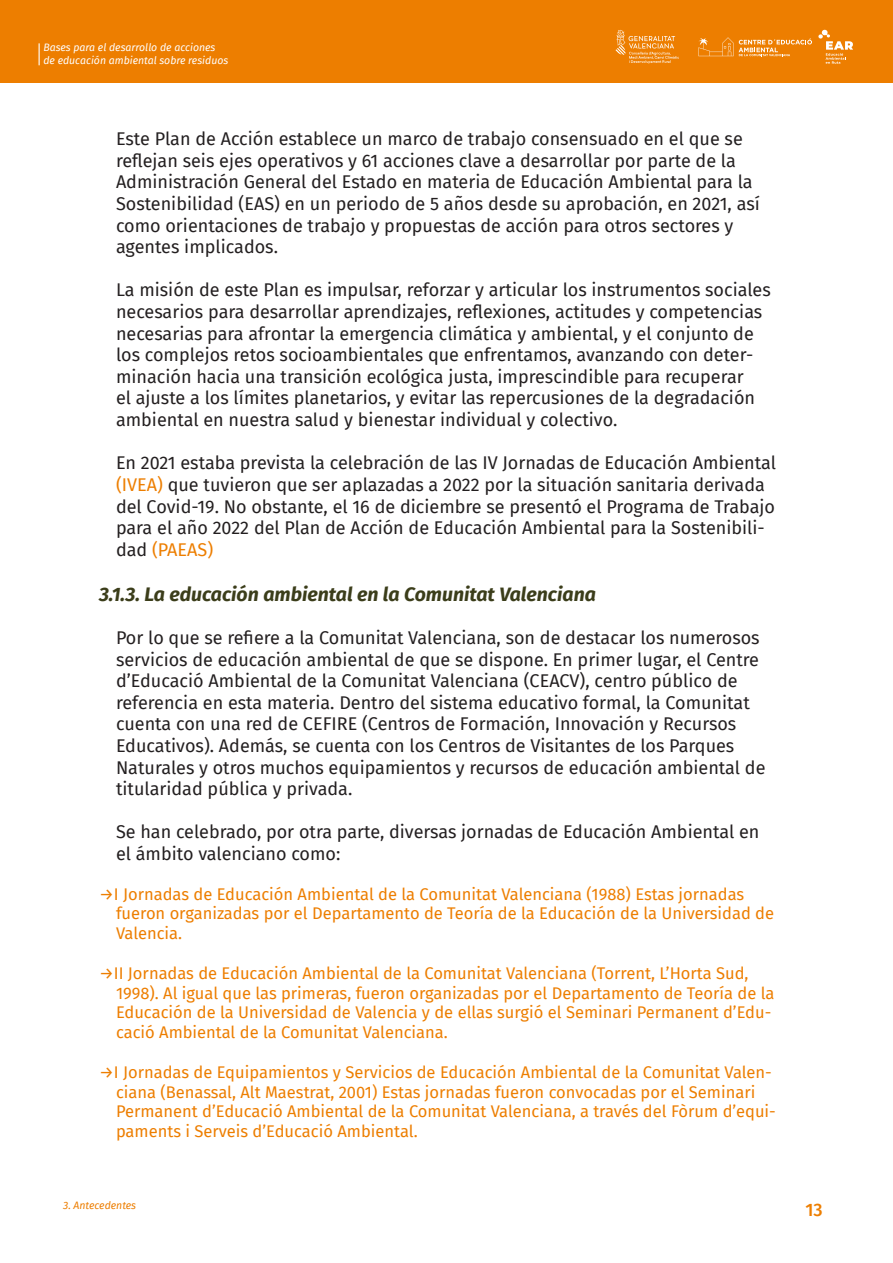
<style>
.page{position:relative;width:893px;height:1263px;background:#fff}
.page>*{position:absolute;margin:0;border:0;box-sizing:border-box;transform-origin:0 0}
.listasnocolor{font:italic 700 19.5px "Fira Sans";color:#3b3d1a}
.Textobase{font:18px/21.6px "Fira Sans";color:#231f20}
.t1{font:500 18px "Fira Sans";color:#ed7e00}
.Listas{font:16.5px/19.8px "Fira Sans";color:#ed7e00}
.t2{font:italic 10.5px/12.6px "Fira Sans";color:#fff}
.t3{font:italic 10.5px "Fira Sans";color:#ed7e00}
.s1{color:#ed7e00}
</style>
<div class="page">
<div style="left:0;top:0;width:893px;height:83px;background:#ed7e00"></div>
<svg style="left:698px;top:37px;width:114px;height:19px"></svg>
<svg style="left:615px;top:30px;width:64px;height:34px"></svg>
<svg style="left:818px;top:29px;width:35px;height:35px"></svg>
<svg style="left:39px;top:43px;width:1px;height:22px"></svg>
<p class="t2" style="left:43px;top:41px;width:186px">Bases para el desarrollo de acciones de educación ambiental sobre residuos</p>
<p class="Textobase" style="left:116px;top:128px;width:645px">Este Plan de Acción establece un marco de trabajo consensuado en el que se reflejan seis ejes operativos y 61 acciones clave a desarrollar por parte de la Administración General del Estado en materia de Educación Ambiental para la Sostenibilidad (EAS) en un periodo de 5 años desde su aprobación, en 2021, así como orientaciones de trabajo y propuestas de acción para otros sectores y agentes implicados.</p>
<p class="Textobase" style="left:116px;top:279px;width:656px">La misión de este Plan es impulsar, reforzar y articular los instrumentos sociales necesarios para desarrollar aprendizajes, reflexiones, actitudes y competencias necesarias para afrontar la emergencia climática y ambiental, y el conjunto de los complejos retos socioambientales que enfrentamos, avanzando con deter&shy;minación hacia una transición ecológica justa, imprescindible para recuperar<br>el ajuste a los límites planetarios, y evitar las repercusiones de la degradación ambiental en nuestra salud y bienestar individual y colectivo.</p>
<p class="Textobase" style="left:116px;top:452px;width:661px">En 2021 estaba prevista la celebración de las IV Jornadas de Educación Ambiental <span class="s1">(IVEA)</span> que tuvieron que ser aplazadas a 2022 por la situación sanitaria derivada del Covid-19. No obstante, el 16 de diciembre se presentó el Programa de Trabajo para el año 2022 del Plan de Acción de Educación Ambiental para la Sostenibili&shy;dad <span class="s1">(PAEAS)</span></p>
<p class="listasnocolor" style="left:99px;top:577px;width:498px">3.1.3. La educación ambiental en la Comunitat Valenciana</p>
<p class="Textobase" style="left:116px;top:626px;width:651px">Por lo que se refiere a la Comunitat Valenciana, son de destacar los numerosos servicios de educación ambiental de que se dispone. En primer lugar, el Centre d’Educació Ambiental de la Comunitat Valenciana (CEACV), centro público de referencia en esta materia. Dentro del sistema educativo formal, la Comunitat cuenta con una red de CEFIRE (Centros de Formación, Innovación y Recursos Educativos). Además, se cuenta con los Centros de Visitantes de los Parques Naturales y otros muchos equipamientos y recursos de educación ambiental de titularidad pública y privada.</p>
<p class="Textobase" style="left:116px;top:821px;width:645px">Se han celebrado, por otra parte, diversas jornadas de Educación Ambiental en el ámbito valenciano como:</p>
<p class="Listas" style="left:116px;top:883px;width:660px;text-indent:-17px">→I Jornadas de Educación Ambiental de la Comunitat Valenciana (1988) Estas jornadas fueron organizadas por el Departamento de Teoría de la Educación de la Universidad de<br>Valencia.</p>
<p class="Listas" style="left:116px;top:963px;width:660px;text-indent:-17px">→II Jornadas de Educación Ambiental de la Comunitat Valenciana (Torrent, L’Horta Sud, 1998). Al igual que las primeras, fueron organizadas por el Departamento de Teoría de la Educación de la Universidad de Valencia y de ellas surgió el Seminari Permanent d’Edu&shy;cació Ambiental de la Comunitat Valenciana.</p>
<p class="Listas" style="left:116px;top:1062px;width:661px;text-indent:-17px">→I Jornadas de Equipamientos y Servicios de Educación Ambiental de la Comunitat Valen&shy;ciana (Benassal, Alt Maestrat, 2001) Estas jornadas fueron convocadas por el Seminari Permanent d’Educació Ambiental de la Comunitat Valenciana, a través del Fòrum d’equi&shy;paments i Serveis d’Educació Ambiental.</p>
<p class="t3" style="left:63px;top:1197px;width:74px">3. Antecedentes</p>
<p class="t1" style="left:805px;top:1195px;width:19px">13</p>
</div>
